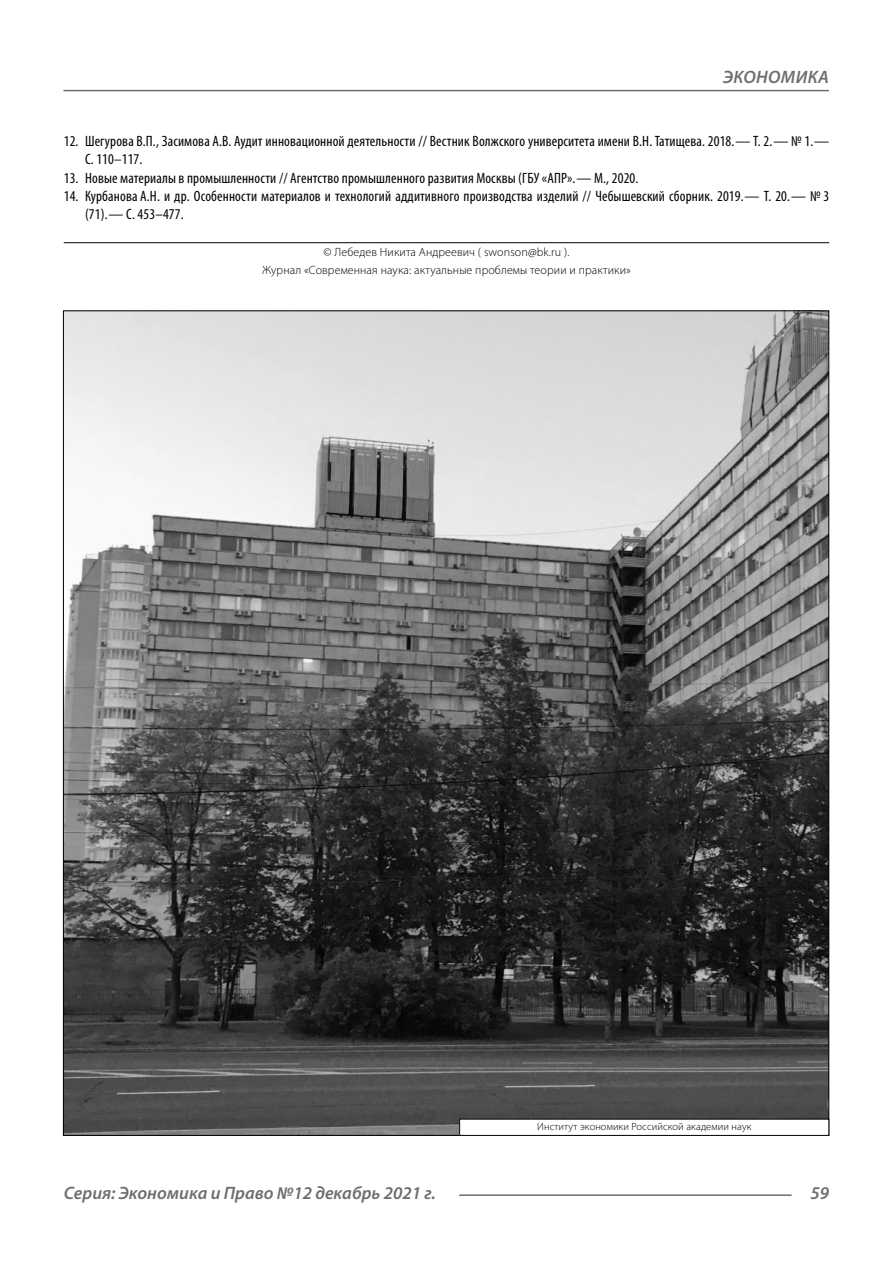
<style>
.page{position:relative;width:893px;height:1263px;background:#fff}
.page>*{position:absolute;margin:0;border:0;box-sizing:border-box;transform-origin:0 0}
.t1{font:italic 600 18px "Myriad Pro";color:#6e6e6e}
.t2{font:condensed 15px/18.3px "Myriad Pro";letter-spacing:.01em;color:#000}
.Copy{font:300 12px/18.3px "Myriad Pro";letter-spacing:.01em;color:#000;text-align:center}
.Author-doc{font:300 10.5px "Myriad Pro";letter-spacing:.01em;color:#000}
</style>
<div class="page">
<hr style="left:64px;top:242px;width:765px;height:1px;background:#000">
<hr style="left:63px;top:90px;width:766px;height:1px;background:#6e6e6e">
<hr style="left:459px;top:1194px;width:333px;height:2px;background:#6e6e6e">
<img style="left:65px;top:312px;width:762px;height:822px">
<div style="left:460px;top:1119px;width:369px;height:16px;background:#fff"></div>
<div style="left:459px;top:1119px;width:370px;height:17px;border:1px solid #000"></div>
<p class="t1" style="left:723px;top:66px;width:24px">Экономика</p>
<p class="t2" style="left:85px;top:132px;width:746px;text-indent:-21px">12. Шегурова В.П., Засимова А.В. Аудит инновационной деятельности // Вестник Волжского университета имени В.Н. Татищева. 2018.— Т. 2.— № 1.—<br>С. 110–117.</p>
<p class="t2" style="left:64px;top:168px;width:576px">13. Новые материалы в промышленности // Агентство промышленного развития Москвы (ГБУ «АПР».— М., 2020.</p>
<p class="t2" style="left:85px;top:187px;width:746px;text-indent:-21px">14. Курбанова А.Н. и др. Особенности материалов и технологий аддитивного производства изделий // Чебышевский сборник. 2019.— Т. 20.— № 3 (71).— С. 453–477.</p>
<p class="Copy" style="left:262px;top:243px;width:370px">© Лебедев Никита Андреевич ( swonson@bk.ru ).<br>Журнал «Современная наука: актуальные проблемы теории и практики»</p>
<p class="Author-doc" style="left:537px;top:1120px;width:216px">Институт экономики Российской академии наук</p>
<p class="t1" style="left:64px;top:1182px;width:373px">Серия: Экономика и Право №12 декабрь 2021 г.</p>
<p class="t1" style="left:810px;top:1182px;width:20px">59</p>
</div>
